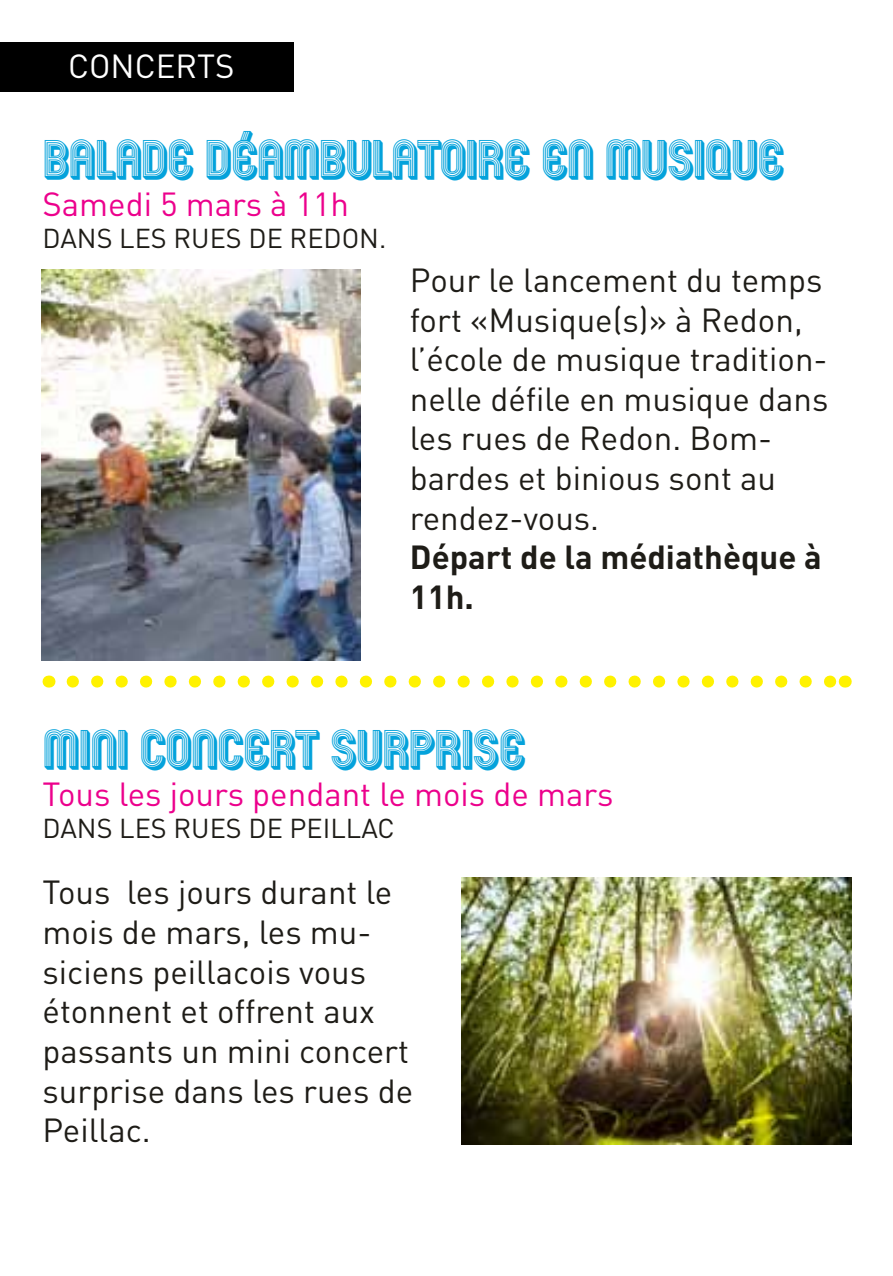
<style>
.page{position:relative;width:893px;height:1276px;background:#fff}
.page>*{position:absolute;margin:0;border:0;box-sizing:border-box;transform-origin:0 0}
.t1{font:48px "Mexcellent 3 D";color:#04a2db}
.t2{font:33px/39.6px "DIN";color:#1e1c17}
.t3{font:33px "DIN";color:#ec008c}
.t4{font:700 33px/39.6px "DIN";color:#1e1c17}
.t5{font:33px "DIN";color:#fff}
.t6{font:27px "DIN";color:#1e1c17}
</style>
<div class="page">
<div style="left:0;top:43px;width:293px;height:49px;background:#000"></div>
<img style="left:42px;top:269px;width:319px;height:392px">
<svg style="left:73px;top:675px;width:760px;height:12px"></svg>
<svg style="left:49px;top:675px;width:1px;height:12px"></svg>
<svg style="left:845px;top:675px;width:1px;height:12px"></svg>
<img style="left:461px;top:878px;width:391px;height:266px">
<p class="t5" style="left:68px;top:46px;width:168px">CONCERTS</p>
<h1 class="t1" style="left:43px;top:131px;width:742px">BALADE DÉAMBULATOIRE EN MUSIQUE</h1>
<p class="t3" style="left:43px;top:183px;width:308px">Samedi 5 mars à 11h</p>
<p class="t6" style="left:43px;top:222px;width:345px">DANS LES RUES DE REDON.</p>
<p class="t2" style="left:410px;top:260px;width:420px">Pour le lancement du temps fort «Musique(s)» à Redon, l’école de musique tradition&shy;nelle défile en musique dans les rues de Redon. Bom&shy;bardes et binious sont au rendez-vous.</p>
<p class="t4" style="left:410px;top:536px;width:413px">Départ de la médiathèque à<br>11h.</p>
<h1 class="t1" style="left:43px;top:720px;width:483px">MINI CONCERT SURPRISE</h1>
<p class="t3" style="left:43px;top:773px;width:572px">Tous les jours pendant le mois de mars</p>
<p class="t6" style="left:43px;top:811px;width:354px">DANS LES RUES DE PEILLAC</p>
<p class="t2" style="left:43px;top:872px;width:372px">Tous les jours durant le mois de mars, les mu&shy;siciens peillacois vous étonnent et offrent aux passants un mini concert surprise dans les rues de<br>Peillac.</p>
</div>
